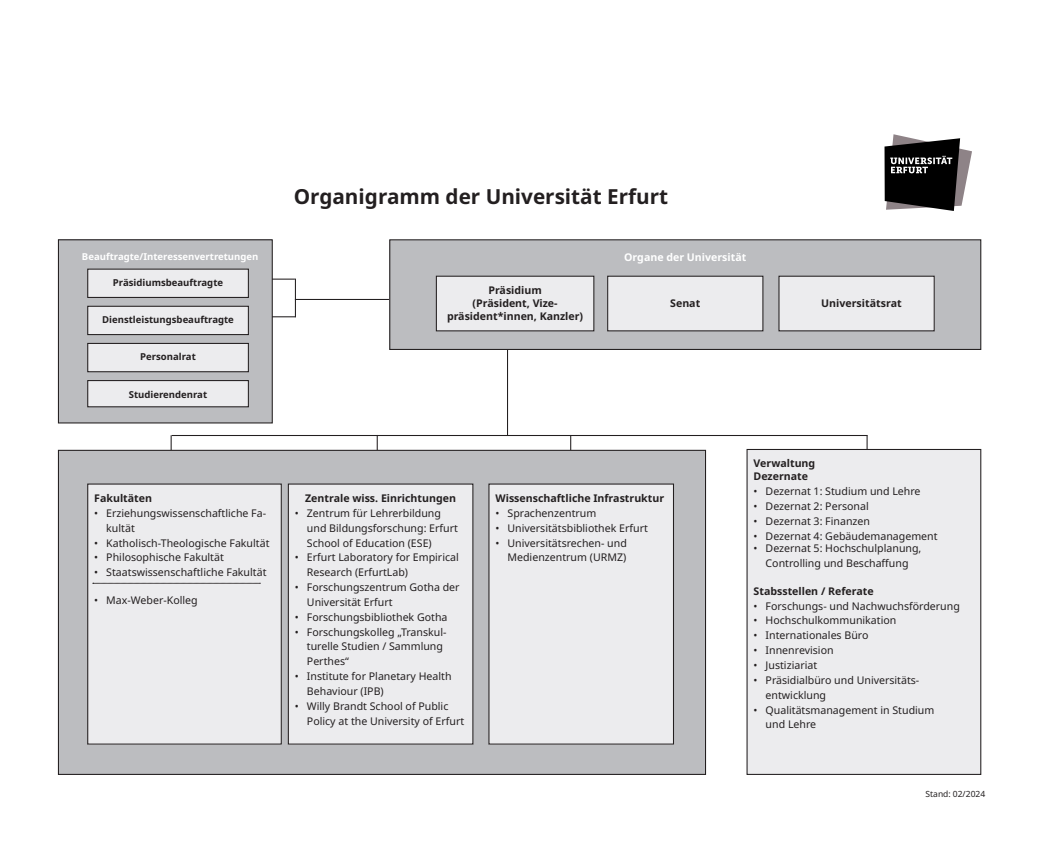
<style>
.page{position:relative;width:1063px;height:851px;background:#fff}
.page>*{position:absolute;margin:0;border:0;box-sizing:border-box;transform-origin:0 0}
.t1{font:700 20.7px "Noto Sans";color:#231f20}
.t2{font:10.57px/14.9px "Noto Sans";color:#231f20}
.t3{font:700 10.57px "Noto Sans";color:#231f20}
.t4{font:700 10.57px "Noto Sans";color:#fff}
.t5{font:700 9.52px "Noto Sans";color:#231f20}
.t6{font:700 9.52px "Noto Sans";color:#fff}
.t7{font:8.48px "Noto Sans";color:#231f20}
</style>
<div class="page">
<hr style="left:507px;top:323px;width:1px;height:112px;background:#231f20">
<hr style="left:377px;top:435px;width:1px;height:56px;background:#231f20">
<hr style="left:570px;top:435px;width:1px;height:56px;background:#231f20">
<hr style="left:171px;top:435px;width:1px;height:56px;background:#231f20">
<hr style="left:243px;top:316px;width:52px;height:1px;background:#231f20">
<hr style="left:243px;top:278px;width:52px;height:1px;background:#231f20">
<hr style="left:295px;top:299px;width:141px;height:1px;background:#231f20">
<hr style="left:867px;top:435px;width:1px;height:56px;background:#231f20">
<div style="left:58px;top:450px;width:648px;height:324px;background:#bcbdc0"></div>
<div style="left:58px;top:240px;width:214px;height:183px;background:#bcbdc0"></div>
<div style="left:58px;top:239px;width:215px;height:184px;border:1px solid #231f20"></div>
<div style="left:88px;top:343px;width:160px;height:28px;background:#ececee"></div>
<div style="left:87px;top:343px;width:162px;height:29px;border:1px solid #231f20"></div>
<div style="left:88px;top:380px;width:160px;height:27px;background:#ececee"></div>
<div style="left:87px;top:380px;width:162px;height:27px;border:1px solid #231f20"></div>
<div style="left:390px;top:240px;width:591px;height:109px;background:#bcbdc0"></div>
<div style="left:389px;top:239px;width:592px;height:111px;border:1px solid #231f20"></div>
<div style="left:608px;top:276px;width:155px;height:55px;background:#ececee"></div>
<div style="left:607px;top:275px;width:156px;height:56px;border:1px solid #231f20"></div>
<div style="left:779px;top:276px;width:155px;height:55px;background:#ececee"></div>
<div style="left:778px;top:275px;width:157px;height:56px;border:1px solid #231f20"></div>
<div style="left:747px;top:449px;width:234px;height:325px;background:#ececee"></div>
<div style="left:747px;top:449px;width:234px;height:325px;border:1px solid #231f20"></div>
<hr style="left:172px;top:435px;width:696px;height:1px;background:#231f20">
<hr style="left:295px;top:278px;width:1px;height:39px;background:#231f20">
<div style="left:288px;top:484px;width:185px;height:260px;background:#ececee"></div>
<div style="left:489px;top:484px;width:184px;height:260px;background:#ececee"></div>
<div style="left:88px;top:484px;width:193px;height:260px;background:#ececee"></div>
<div style="left:87px;top:483px;width:195px;height:261px;border:1px solid #231f20"></div>
<svg style="left:93px;top:583px;width:167px;height:1px"></svg>
<div style="left:88px;top:269px;width:160px;height:28px;background:#ececee"></div>
<div style="left:87px;top:268px;width:162px;height:30px;border:1px solid #231f20"></div>
<div style="left:88px;top:306px;width:160px;height:28px;background:#ececee"></div>
<div style="left:87px;top:306px;width:162px;height:29px;border:1px solid #231f20"></div>
<div style="left:436px;top:276px;width:158px;height:55px;background:#ececee"></div>
<div style="left:436px;top:275px;width:158px;height:56px;border:1px solid #231f20"></div>
<svg style="left:885px;top:134px;width:87px;height:77px"></svg>
<p class="t1" style="left:294px;top:182px;width:376px">Organigramm der Universität Erfurt</p>
<p class="t6" style="left:82px;top:250px;width:178px">Beauftragte/Interessenvertretungen</p>
<p class="t4" style="left:624px;top:250px;width:124px">Organe der Universität</p>
<p class="t3" style="left:670px;top:295px;width:32px">Senat</p>
<p class="t3" style="left:821px;top:295px;width:82px">Universitätsrat</p>
<p class="t5" style="left:113px;top:276px;width:112px">Präsidiumsbeauftragte</p>
<p class="t5" style="left:102px;top:313px;width:133px">Dienstleistungsbeauftragte</p>
<p class="t3" style="left:488px;top:283px;width:55px">Präsidium</p>
<p class="t3" style="left:473px;top:295px;width:87px">(Präsident, Vize-</p>
<p class="t3" style="left:447px;top:308px;width:138px">präsident*innen, Kanzler)</p>
<p class="t5" style="left:140px;top:350px;width:57px">Personalrat</p>
<p class="t5" style="left:129px;top:388px;width:80px">Studierendenrat</p>
<p class="t3" style="left:94px;top:490px;width:59px">Fakultäten</p>
<p class="t2" style="left:106px;top:505px;width:161px;text-indent:-12px">• Erziehungswissenschaftliche Fa&shy;kultät</p>
<p class="t2" style="left:94px;top:535px;width:177px">• Katholisch-Theologische Fakultät</p>
<p class="t2" style="left:94px;top:550px;width:131px">• Philosophische Fakultät</p>
<p class="t2" style="left:94px;top:565px;width:174px">• Staatswissenschaftliche Fakultät</p>
<p class="t2" style="left:94px;top:592px;width:105px">• Max-Weber-Kolleg</p>
<p class="t3" style="left:305px;top:490px;width:152px">Zentrale wiss. Einrichtungen</p>
<p class="t2" style="left:307px;top:505px;width:153px;text-indent:-12px">• Zentrum für Lehrerbildung und Bildungsforschung: Erfurt<br>School of Education (ESE)</p>
<p class="t2" style="left:307px;top:550px;width:153px;text-indent:-12px">• Erfurt Laboratory for Empirical<br>Research (ErfurtLab)</p>
<p class="t2" style="left:307px;top:580px;width:154px;text-indent:-12px">• Forschungszentrum Gotha der<br>Universität Erfurt</p>
<p class="t2" style="left:295px;top:609px;width:154px">• Forschungsbibliothek Gotha</p>
<p class="t2" style="left:307px;top:624px;width:141px;text-indent:-12px">• Forschungskolleg „Transkul&shy;turelle Studien / Sammlung<br>Perthes“</p>
<p class="t2" style="left:307px;top:669px;width:146px;text-indent:-12px">• Institute for Planetary Health<br>Behaviour (IPB)</p>
<p class="t2" style="left:307px;top:698px;width:159px;text-indent:-12px">• Willy Brandt School of Public<br>Policy at the University of Erfurt</p>
<p class="t3" style="left:496px;top:490px;width:170px">Wissenschaftliche Infrastruktur</p>
<p class="t2" style="left:496px;top:505px;width:102px">• Sprachenzentrum</p>
<p class="t2" style="left:496px;top:520px;width:154px">• Universitätsbibliothek Erfurt</p>
<p class="t2" style="left:496px;top:535px;width:133px;text-align:right">• Universitätsrechen- und<br>Medienzentrum (URMZ)</p>
<p class="t3" style="left:754px;top:456px;width:63px">Verwaltung</p>
<p class="t3" style="left:754px;top:468px;width:56px">Dezernate</p>
<p class="t2" style="left:754px;top:484px;width:169px">• Dezernat 1: Studium und Lehre</p>
<p class="t2" style="left:754px;top:498px;width:117px">• Dezernat 2: Personal</p>
<p class="t2" style="left:754px;top:513px;width:118px">• Dezernat 3: Finanzen</p>
<p class="t2" style="left:754px;top:528px;width:186px">• Dezernat 4: Gebäudemanagement</p>
<p class="t2" style="left:754px;top:541px;width:169px;text-align:center">• Dezernat 5: Hochschulplanung,<br>Controlling und Beschaffung</p>
<p class="t3" style="left:754px;top:583px;width:122px">Stabsstellen / Referate</p>
<p class="t2" style="left:754px;top:598px;width:208px">• Forschungs- und Nachwuchsförderung</p>
<p class="t2" style="left:754px;top:613px;width:144px">• Hochschulkommunikation</p>
<p class="t2" style="left:754px;top:628px;width:116px">• Internationales Büro</p>
<p class="t2" style="left:754px;top:643px;width:82px">• Innenrevision</p>
<p class="t2" style="left:754px;top:657px;width:65px">• Justiziariat</p>
<p class="t2" style="left:766px;top:672px;width:155px;text-indent:-12px">• Präsidialbüro und Universitäts&shy;entwicklung</p>
<p class="t2" style="left:766px;top:702px;width:170px;text-indent:-12px">• Qualitätsmanagement in Studium und Lehre</p>
<p class="t7" style="left:926px;top:787px;width:61px">Stand: 02/2024</p>
</div>
